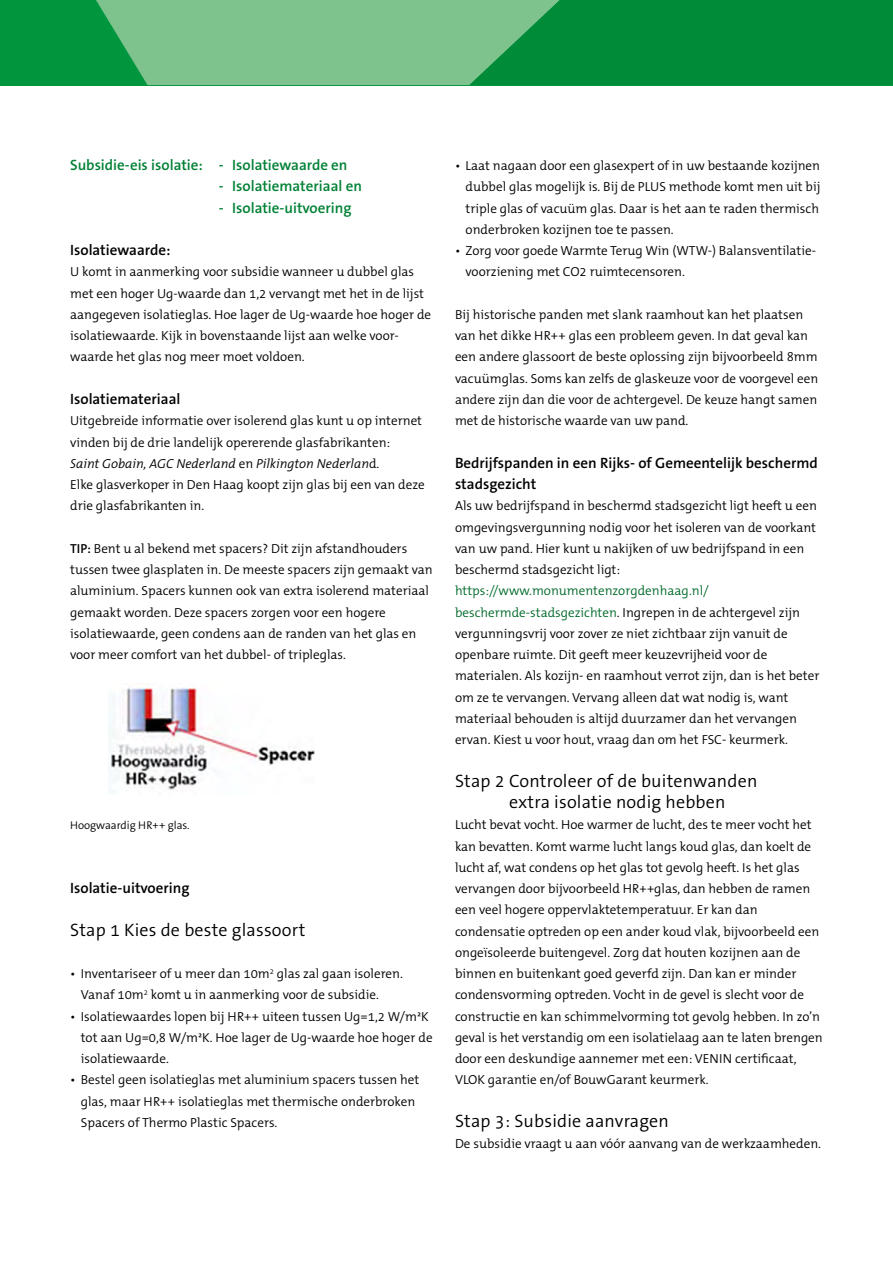
<style>
.page{position:relative;width:893px;height:1263px;background:#fff}
.page>*{position:absolute;margin:0;border:0;box-sizing:border-box;transform-origin:0 0}
._2_DH_-_Subkop_nivea{font:300 18px/21.3px "The Sans B W4";letter-spacing:.01em;color:#000}
._2_DH_-_Tussenkop_ni{font:600 15px/21.3px "The Sans B W6";color:#000}
._2_DH_-_Tussenkop_ni-2{font:600 15px "The Sans B W6";color:#008135}
._4_DH_-_Broodtekst{font:300 13.2px/21.3px "The Mix B W4";color:#000}
.t1{font:300 11.25px "The Sans B W4";color:#000}
.s1{font-style:italic}
.s2{font-family:"The Mix B W6";font-weight:600}
.s3{color:#006a2a}
</style>
<div class="page">
<div style="left:774px;top:0;width:119px;height:85px;background:#008b39"></div>
<svg style="left:0;top:0;width:774px;height:85px;background:#3fa864"></svg>
<img style="left:109px;top:683px;width:206px;height:109px">
<p class="_2_DH_-_Tussenkop_ni-2" style="left:70px;top:155px;width:279px">Subsidie-eis isolatie: - Isolatiewaarde en</p>
<p class="_2_DH_-_Tussenkop_ni-2" style="left:219px;top:177px;width:145px">- Isolatiemateriaal en</p>
<p class="_2_DH_-_Tussenkop_ni-2" style="left:219px;top:198px;width:134px">- Isolatie-uitvoering</p>
<p class="_2_DH_-_Tussenkop_ni" style="left:70px;top:239px;width:102px">Isolatiewaarde:</p>
<p class="_4_DH_-_Broodtekst" style="left:70px;top:261px;width:363px">U komt in aanmerking voor subsidie wanneer u dubbel glas met een hoger Ug-waarde dan 1,2 vervangt met het in de lijst aangegeven isolatieglas. Hoe lager de Ug-waarde hoe hoger de isolatiewaarde. Kijk in bovenstaande lijst aan welke voor&shy;waarde het glas nog meer moet voldoen.</p>
<p class="_2_DH_-_Tussenkop_ni" style="left:70px;top:388px;width:112px">Isolatiemateriaal</p>
<p class="_4_DH_-_Broodtekst" style="left:70px;top:410px;width:356px">Uitgebreide informatie over isolerend glas kunt u op internet vinden bij de drie landelijk opererende glasfabrikanten:<br><span class="s1">Saint Gobain, AGC Nederland</span> en <span class="s1">Pilkington Nederlan</span>d.<br>Elke glasverkoper in Den Haag koopt zijn glas bij een van deze drie glasfabrikanten in.</p>
<p class="_4_DH_-_Broodtekst" style="left:70px;top:538px;width:364px"><span class="s2">TIP:</span> Bent u al bekend met spacers? Dit zijn afstandhouders tussen twee glasplaten in. De meeste spacers zijn gemaakt van aluminium. Spacers kunnen ook van extra isolerend materiaal gemaakt worden. Deze spacers zorgen voor een hogere isolatiewaarde, geen condens aan de randen van het glas en voor meer comfort van het dubbel- of tripleglas.</p>
<p class="t1" style="left:70px;top:818px;width:121px">Hoogwaardig HR++ glas.</p>
<p class="_2_DH_-_Tussenkop_ni" style="left:70px;top:877px;width:121px">Isolatie-uitvoering</p>
<p class="_2_DH_-_Subkop_nivea" style="left:70px;top:919px;width:237px">Stap 1 Kies de beste glassoort</p>
<p class="_4_DH_-_Broodtekst" style="left:81px;top:963px;width:324px;text-indent:-11px">• Inventariseer of u meer dan 10m<sup>2</sup> glas zal gaan isoleren.<br>Vanaf 10m<sup>2</sup> komt u in aanmerking voor de subsidie.</p>
<p class="_4_DH_-_Broodtekst" style="left:81px;top:1005px;width:353px;text-indent:-11px">• Isolatiewaardes lopen bij HR++ uiteen tussen Ug=1,2 W/m²K tot aan Ug=0,8 W/m²K. Hoe lager de Ug-waarde hoe hoger de isolatiewaarde.</p>
<p class="_4_DH_-_Broodtekst" style="left:81px;top:1069px;width:340px;text-indent:-11px">• Bestel geen isolatieglas met aluminium spacers tussen het glas, maar HR++ isolatieglas met thermische onderbroken<br>Spacers of Thermo Plastic Spacers.</p>
<p class="_4_DH_-_Broodtekst" style="left:466px;top:155px;width:356px;text-align:justify;text-indent:-11px">• Laat nagaan door een glasexpert of in uw bestaande kozijnen dubbel glas mogelijk is. Bij de PLUS methode komt men uit bij triple glas of vacuüm glas. Daar is het aan te raden thermisch onderbroken kozijnen toe te passen.</p>
<p class="_4_DH_-_Broodtekst" style="left:466px;top:240px;width:352px;text-indent:-11px">• Zorg voor goede Warmte Terug Win (WTW-) Balansventilatie&shy;voorziening met CO2 ruimtecensoren.</p>
<p class="_4_DH_-_Broodtekst" style="left:455px;top:304px;width:365px">Bij historische panden met slank raamhout kan het plaatsen van het dikke HR++ glas een probleem geven. In dat geval kan een andere glassoort de beste oplossing zijn bijvoorbeeld 8mm vacuümglas. Soms kan zelfs de glaskeuze voor de voorgevel een andere zijn dan die voor de achtergevel. De keuze hangt samen met de historische waarde van uw pand.</p>
<p class="_2_DH_-_Tussenkop_ni" style="left:455px;top:452px;width:364px">Bedrijfspanden in een Rijks- of Gemeentelijk beschermd stadsgezicht</p>
<p class="_4_DH_-_Broodtekst" style="left:455px;top:495px;width:366px">Als uw bedrijfspand in beschermd stadsgezicht ligt heeft u een omgevingsvergunning nodig voor het isoleren van de voorkant van uw pand. Hier kunt u nakijken of uw bedrijfspand in een beschermd stadsgezicht ligt: <span class="s3">https://www.monumentenzorgdenhaag.nl/ beschermde-stadsgezichten</span>. Ingrepen in de achtergevel zijn vergunningsvrij voor zover ze niet zichtbaar zijn vanuit de openbare ruimte. Dit geeft meer keuzevrijheid voor de materialen. Als kozijn- en raamhout verrot zijn, dan is het beter om ze te vervangen. Vervang alleen dat wat nodig is, want materiaal behouden is altijd duurzamer dan het vervangen ervan. Kiest u voor hout, vraag dan om het FSC- keurmerk.</p>
<p class="_2_DH_-_Subkop_nivea" style="left:509px;top:770px;width:250px;text-indent:-54px">Stap 2 Controleer of de buitenwanden extra isolatie nodig hebben</p>
<p class="_4_DH_-_Broodtekst" style="left:455px;top:814px;width:358px">Lucht bevat vocht. Hoe warmer de lucht, des te meer vocht het kan bevatten. Komt warme lucht langs koud glas, dan koelt de lucht af, wat condens op het glas tot gevolg heeft. Is het glas vervangen door bijvoorbeeld HR++glas, dan hebben de ramen een veel hogere oppervlaktetemperatuur. Er kan dan</p>
<p class="_4_DH_-_Broodtekst" style="left:455px;top:920px;width:369px">condensatie optreden op een ander koud vlak, bijvoorbeeld een ongeïsoleerde buitengevel. Zorg dat houten kozijnen aan de binnen en buitenkant goed geverfd zijn. Dan kan er minder condensvorming optreden. Vocht in de gevel is slecht voor de constructie en kan schimmelvorming tot gevolg hebben. In zo’n geval is het verstandig om een isolatielaag aan te laten brengen door een deskundige aannemer met een: VENIN certificaat, VLOK garantie en/of BouwGarant keurmerk.</p>
<p class="_2_DH_-_Subkop_nivea" style="left:455px;top:1110px;width:215px">Stap 3: Subsidie aanvragen</p>
<p class="_4_DH_-_Broodtekst" style="left:455px;top:1133px;width:368px">De subsidie vraagt u aan vóór aanvang van de werkzaamheden.</p>
</div>
